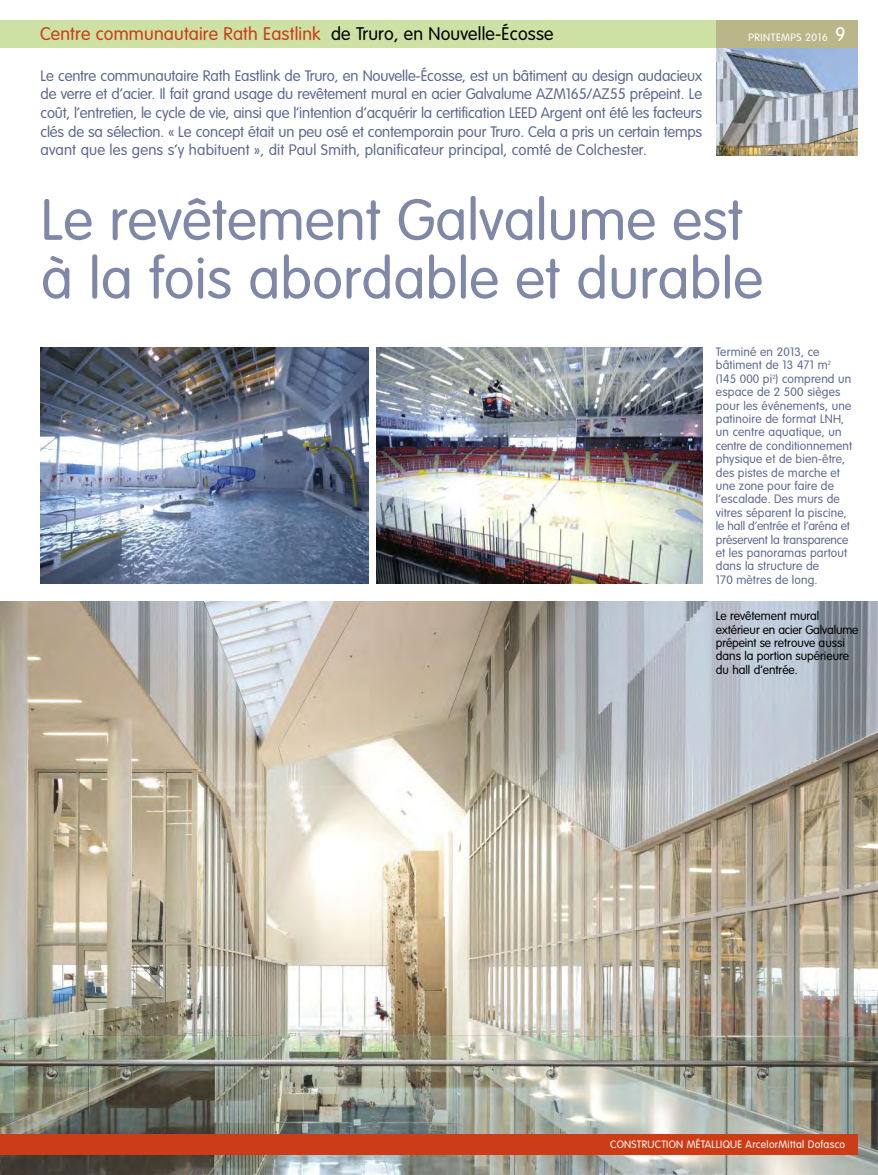
<style>
.page{position:relative;width:878px;height:1175px;background:#fff}
.page>*{position:absolute;margin:0;border:0;box-sizing:border-box;transform-origin:0 0}
.t1{font:300 57px/58.5px "VAG Rounded";letter-spacing:.005em;color:#8088a8}
.t2{font:300 18px "VAG Rounded";letter-spacing:.01em;color:#cc3c16}
.t3{font:300 15px/18.6px "VAG Rounded";letter-spacing:.01em;color:#606a92;text-align:justify}
.t4{font:300 12px/13.4px "VAG Rounded";letter-spacing:.01em;color:#606a92}
.t5{font:300 12px/13.4px "VAG Rounded";color:#000}
.t6{font:300 10.5px "VAG Rounded";letter-spacing:.025em;color:#fff}
.t7{font:300 10.5px "VAG Rounded";letter-spacing:.055em;color:#fff}
.s1{color:#000}
.s2{font-size:19.5px}
</style>
<div class="page">
<img style="left:716px;top:47px;width:141px;height:108px">
<img style="left:1px;top:601px;width:877px;height:573px">
<hr style="left:0;top:601px;width:1px;height:573px;background:#adb9d2">
<div style="left:0;top:1134px;width:857px;height:20px;background:#cc3c16"></div>
<div style="left:0;top:20px;width:716px;height:27px;background:#cde1a4"></div>
<div style="left:716px;top:20px;width:141px;height:27px;background:#bbb689"></div>
<img style="left:41px;top:348px;width:327px;height:235px">
<img style="left:376px;top:348px;width:326px;height:235px">
<p class="t2" style="left:40px;top:26px;width:515px">Centre communautaire Rath Eastlink <span class="s1">de Truro, en Nouvelle-Écosse</span></p>
<p class="t3" style="left:40px;top:67px;width:663px">Le centre communautaire Rath Eastlink de Truro, en Nouvelle-Écosse, est un bâtiment au design audacieux de verre et d’acier. Il fait grand usage du revêtement mural en acier Galvalume AZM165/AZ55 prépeint. Le coût, l’entretien, le cycle de vie, ainsi que l’intention d’acquérir la certification LEED Argent ont été les facteurs clés de sa sélection. « Le concept était un peu osé et contemporain pour Truro. Cela a pris un certain temps avant que les gens s’y habituent », dit Paul Smith, planificateur principal, comté de Colchester.</p>
<h1 class="t1" style="left:41px;top:195px;width:723px">Le revêtement Galvalume est à la fois abordable et durable</h1>
<p class="t7" style="left:748px;top:32px;width:99px">PRINTEMPS 2016 <span class="s2">9</span></p>
<p class="t4" style="left:716px;top:346px;width:138px">Terminé en 2013, ce bâtiment de 13 471 m<sup>2 </sup>(145 000 pi<sup>2</sup>) comprend un espace de 2 500 sièges pour les événements, une patinoire de format LNH, un centre aquatique, un centre de conditionnement physique et de bien-être, des pistes de marche et une zone pour faire de l’escalade. Des murs de vitres séparent la piscine, le hall d’entrée et l’aréna et préservent la transparence et les panoramas partout dans la structure de<br>170 mètres de long.</p>
<p class="t5" style="left:716px;top:610px;width:144px">Le revêtement mural extérieur en acier Galvalume prépeint se retrouve aussi dans la portion supérieure du hall d’entrée.</p>
<p class="t6" style="left:610px;top:1139px;width:236px">CONSTRUCTION MÉTALLIQUE ArcelorMittal Dofasco</p>
</div>
